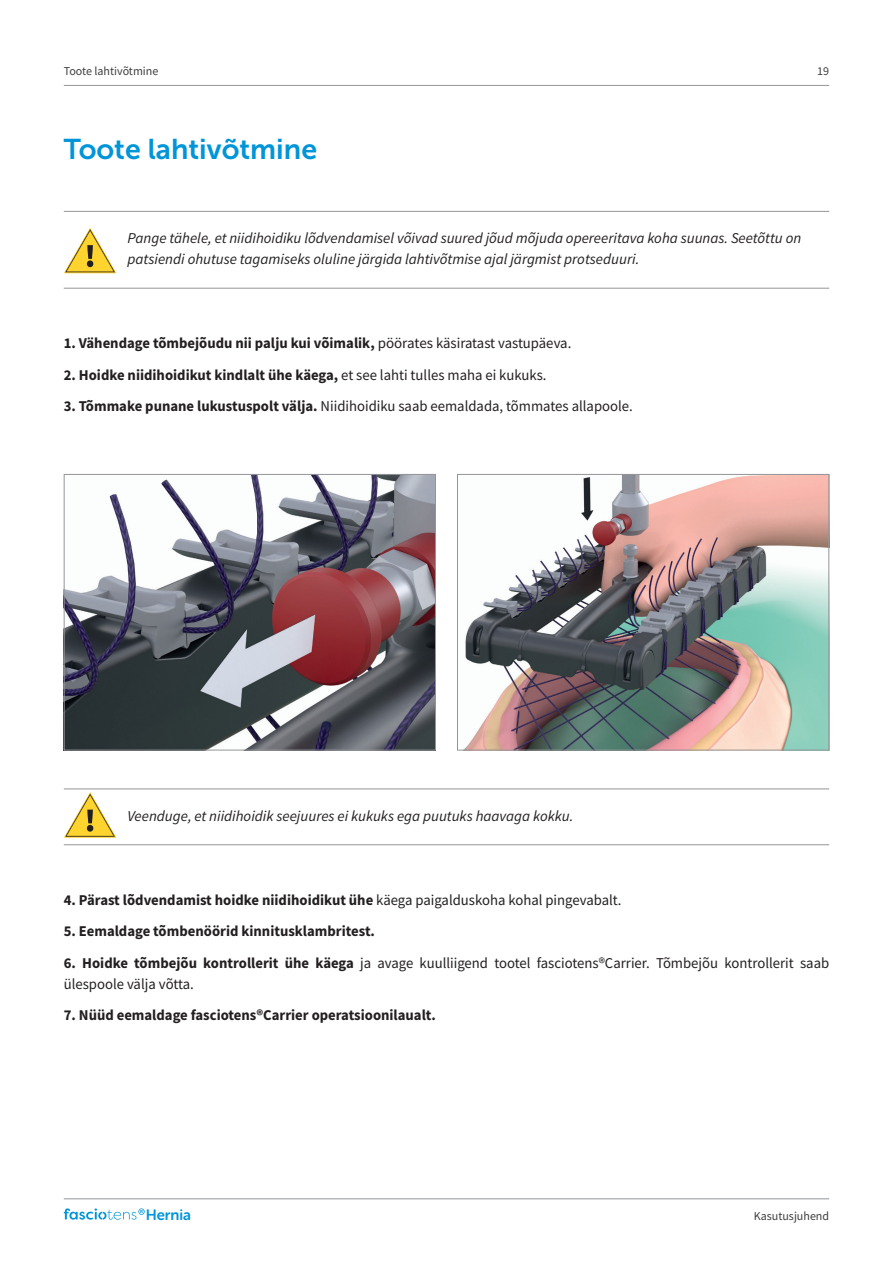
<style>
.page{position:relative;width:893px;height:1263px;background:#fff}
.page>*{position:absolute;margin:0;border:0;box-sizing:border-box;transform-origin:0 0}
.Head_1{font:28.5px "Museo Sans 700";color:#0095d9}
.Fliesstext{font:700 15px "Source Sans Pro";color:#231f20}
.Info{font:italic 15px/21px "Source Sans Pro";color:#231f20}
.Fliesstext-2{font:15px/21px "Source Sans Pro";color:#231f20}
.t1{font:15px "Museo Sans Rounded 700";color:#0095d9}
.Fliesstext-3{font:12px "Source Sans Pro";color:#3e3e3f}
.s1{font-weight:400}
.s2{font-weight:700}
</style>
<div class="page">
<hr style="left:64px;top:85px;width:765px;height:1px;background:#939598">
<hr style="left:64px;top:1198px;width:765px;height:1px;background:#939598">
<svg style="left:64px;top:1208px;width:81px;height:12px"></svg>
<hr style="left:64px;top:288px;width:765px;height:1px;background:#939598">
<hr style="left:64px;top:211px;width:765px;height:1px;background:#939598">
<hr style="left:64px;top:844px;width:765px;height:1px;background:#939598">
<hr style="left:64px;top:789px;width:765px;height:1px;background:#939598">
<svg style="left:64px;top:228px;width:52px;height:45px"></svg>
<svg style="left:64px;top:792px;width:52px;height:46px"></svg>
<img style="left:66px;top:476px;width:368px;height:272px">
<div style="left:64px;top:474px;width:372px;height:276px;border:1px solid #939598"></div>
<img style="left:465px;top:476px;width:362px;height:272px">
<div style="left:457px;top:474px;width:372px;height:276px;border:1px solid #939598"></div>
<p class="Fliesstext-3" style="left:64px;top:63px;width:96px">Toote lahtivõtmine</p>
<p class="Head_1" style="left:64px;top:133px;width:255px">Toote lahtivõtmine</p>
<p class="Fliesstext-3" style="left:817px;top:63px;width:13px">19</p>
<p class="Info" style="left:128px;top:227px;width:675px">Pange tähele, et niidihoidiku lõdvendamisel võivad suured jõud mõjuda opereeritava koha suunas. Seetõttu on patsiendi ohutuse tagamiseks oluline järgida lahtivõtmise ajal järgmist protseduuri.</p>
<p class="Fliesstext" style="left:64px;top:333px;width:509px">1. Vähendage tõmbejõudu nii palju kui võimalik, <span class="s1">pöörates käsiratast vastupäeva.</span></p>
<p class="Fliesstext" style="left:64px;top:364px;width:484px">2. Hoidke niidihoidikut kindlalt ühe käega, <span class="s1">et see lahti tulles maha ei kukuks.</span></p>
<p class="Fliesstext-2" style="left:64px;top:395px;width:570px"><span class="s2">3. Tõmmake punane lukustuspolt välja.</span> Niidihoidiku saab eemaldada, tõmmates allapoole.</p>
<p class="Info" style="left:128px;top:805px;width:447px">Veenduge, et niidihoidik seejuures ei kukuks ega puutuks haavaga kokku.</p>
<p class="Fliesstext" style="left:64px;top:889px;width:559px">4. Pärast lõdvendamist hoidke niidihoidikut ühe <span class="s1">käega paigalduskoha kohal pingevabalt.</span></p>
<p class="Fliesstext" style="left:64px;top:921px;width:313px">5. Eemaldage tõmbenöörid kinnitusklambritest.</p>
<p class="Fliesstext-2" style="left:64px;top:952px;width:767px"><span class="s2">6. Hoidke tõmbejõu kontrollerit ühe käega</span> ja avage kuulliigend tootel fasciotens®Carrier. Tõmbejõu kontrollerit saab ülespoole välja võtta.</p>
<p class="Fliesstext" style="left:64px;top:1005px;width:373px">7. Nüüd eemaldage fasciotens®Carrier operatsioonilaualt.</p>
<p class="t1" style="left:146px;top:1206px;width:47px">Hernia</p>
<p class="Fliesstext-3" style="left:754px;top:1208px;width:77px">Kasutusjuhend</p>
</div>
